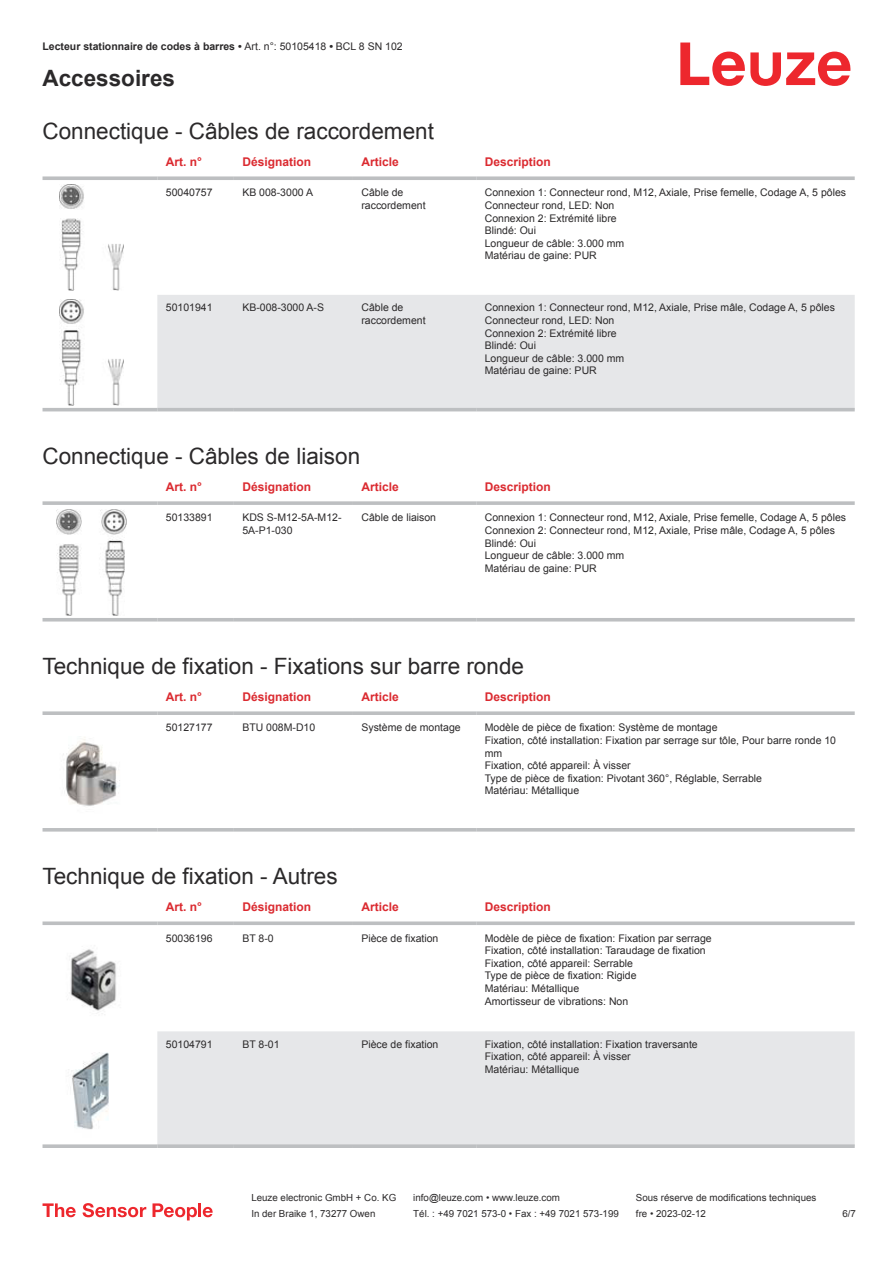
<style>
.page{position:relative;width:893px;height:1263px;background:#fff}
.page>*{position:absolute;margin:0;border:0;box-sizing:border-box;transform-origin:0 0}
.t1{font:22.5px "Arial";color:#2b292a}
.t2{font:700 22.5px "Arial";color:#2b292a}
.t3{font:700 12px "Arial";color:#db2a30}
.t4{font:10.5px/12.6px "Arial";color:#2b292a}
.t5{font:700 10.5px "Arial";color:#2b292a}
.t6{font:9.75px "Arial";color:#2b292a}
.s1{font-weight:400}
</style>
<div class="page">
<svg style="left:680px;top:43px;width:170px;height:43px"></svg>
<div style="left:157px;top:295px;width:698px;height:113px;background:#e6e7e9"></div>
<svg style="left:43px;top:176px;width:114px;height:4px"></svg>
<svg style="left:157px;top:176px;width:77px;height:4px"></svg>
<svg style="left:234px;top:176px;width:119px;height:4px"></svg>
<svg style="left:353px;top:176px;width:123px;height:4px"></svg>
<svg style="left:476px;top:176px;width:379px;height:4px;background:#c4c6c8"></svg>
<hr style="left:43px;top:408px;width:114px;height:3px;background:#bdbfc1">
<hr style="left:157px;top:408px;width:77px;height:3px;background:#bdbfc1">
<hr style="left:234px;top:408px;width:119px;height:3px;background:#bdbfc1">
<hr style="left:353px;top:408px;width:123px;height:3px;background:#bdbfc1">
<hr style="left:476px;top:408px;width:379px;height:3px;background:#bdbfc1">
<img style="left:59px;top:184px;width:65px;height:107px">
<img style="left:59px;top:299px;width:65px;height:106px">
<svg style="left:43px;top:517px;width:812px;height:105px"></svg>
<svg style="left:43px;top:501px;width:114px;height:4px"></svg>
<svg style="left:157px;top:501px;width:77px;height:4px"></svg>
<svg style="left:234px;top:501px;width:119px;height:4px"></svg>
<svg style="left:353px;top:501px;width:123px;height:4px"></svg>
<svg style="left:476px;top:501px;width:379px;height:4px;background:#c3c5c7"></svg>
<hr style="left:43px;top:618px;width:114px;height:3px;background:#bdbfc1">
<hr style="left:157px;top:618px;width:77px;height:3px;background:#bdbfc1">
<hr style="left:234px;top:618px;width:119px;height:3px;background:#bdbfc1">
<hr style="left:353px;top:618px;width:123px;height:3px;background:#bdbfc1">
<hr style="left:476px;top:618px;width:379px;height:3px;background:#bdbfc1">
<img style="left:56px;top:509px;width:70px;height:106px">
<svg style="left:43px;top:831px;width:812px;height:1px"></svg>
<svg style="left:43px;top:711px;width:114px;height:4px"></svg>
<svg style="left:157px;top:711px;width:77px;height:4px"></svg>
<svg style="left:234px;top:711px;width:119px;height:4px"></svg>
<svg style="left:353px;top:711px;width:123px;height:4px"></svg>
<svg style="left:476px;top:711px;width:379px;height:4px;background:#c3c5c7"></svg>
<hr style="left:43px;top:828px;width:114px;height:3px;background:#bdbfc1">
<hr style="left:157px;top:828px;width:77px;height:3px;background:#bdbfc1">
<hr style="left:234px;top:828px;width:119px;height:3px;background:#bdbfc1">
<hr style="left:353px;top:828px;width:123px;height:3px;background:#bdbfc1">
<hr style="left:476px;top:828px;width:379px;height:3px;background:#bdbfc1">
<img style="left:63px;top:737px;width:57px;height:69px">
<div style="left:157px;top:1031px;width:698px;height:113px;background:#e6e7e9"></div>
<svg style="left:43px;top:921px;width:114px;height:4px"></svg>
<svg style="left:157px;top:921px;width:77px;height:4px"></svg>
<svg style="left:234px;top:921px;width:119px;height:4px"></svg>
<svg style="left:353px;top:921px;width:123px;height:4px"></svg>
<svg style="left:476px;top:921px;width:379px;height:4px;background:#c5c6c8"></svg>
<svg style="left:43px;top:1144px;width:114px;height:4px"></svg>
<svg style="left:157px;top:1144px;width:77px;height:4px"></svg>
<svg style="left:234px;top:1144px;width:119px;height:4px"></svg>
<svg style="left:353px;top:1144px;width:123px;height:4px"></svg>
<svg style="left:476px;top:1144px;width:379px;height:4px;background:#c1c3c5"></svg>
<img style="left:67px;top:949px;width:49px;height:65px">
<img style="left:71px;top:1052px;width:38px;height:78px">
<svg style="left:43px;top:1203px;width:33px;height:14px"></svg>
<svg style="left:83px;top:1203px;width:63px;height:14px"></svg>
<svg style="left:153px;top:1203px;width:44px;height:17px"></svg>
<hr style="left:198px;top:1203px;width:3px;height:14px;background:#ed272d">
<svg style="left:203px;top:1207px;width:10px;height:10px"></svg>
<p class="t5" style="left:43px;top:43px;width:362px">Lecteur stationnaire de codes à barres • <span class="s1">Art. n°: 50105418</span> • <span class="s1">BCL 8 SN 102</span></p>
<h1 class="t2" style="left:43px;top:70px;width:134px">Accessoires</h1>
<h1 class="t1" style="left:43px;top:123px;width:393px">Connectique - Câbles de raccordement</h1>
<p class="t3" style="left:166px;top:157px;width:38px">Art. n°</p>
<p class="t3" style="left:242px;top:157px;width:70px">Désignation</p>
<p class="t3" style="left:361px;top:157px;width:39px">Article</p>
<p class="t3" style="left:485px;top:157px;width:68px">Description</p>
<p class="t4" style="left:166px;top:187px;width:48px">50040757</p>
<p class="t4" style="left:242px;top:187px;width:72px">KB 008-3000 A</p>
<p class="t4" style="left:361px;top:187px;width:66px">Câble de raccordement</p>
<p class="t4" style="left:485px;top:187px;width:363px">Connexion 1: Connecteur rond, M12, Axiale, Prise femelle, Codage A, 5 pôles<br>Connecteur rond, LED: Non<br>Connexion 2: Extrémité libre<br>Blindé: Oui<br>Longueur de câble: 3.000 mm<br>Matériau de gaine: PUR</p>
<p class="t4" style="left:166px;top:302px;width:48px">50101941</p>
<p class="t4" style="left:242px;top:302px;width:83px">KB-008-3000 A-S</p>
<p class="t4" style="left:361px;top:302px;width:66px">Câble de raccordement</p>
<p class="t4" style="left:485px;top:302px;width:352px">Connexion 1: Connecteur rond, M12, Axiale, Prise mâle, Codage A, 5 pôles<br>Connecteur rond, LED: Non<br>Connexion 2: Extrémité libre<br>Blindé: Oui<br>Longueur de câble: 3.000 mm<br>Matériau de gaine: PUR</p>
<h1 class="t1" style="left:43px;top:448px;width:319px">Connectique - Câbles de liaison</h1>
<p class="t3" style="left:166px;top:482px;width:38px">Art. n°</p>
<p class="t3" style="left:242px;top:482px;width:70px">Désignation</p>
<p class="t3" style="left:361px;top:482px;width:39px">Article</p>
<p class="t3" style="left:485px;top:482px;width:68px">Description</p>
<p class="t4" style="left:166px;top:512px;width:48px">50133891</p>
<p class="t4" style="left:242px;top:512px;width:101px">KDS S-M12-5A-M12-<br>5A-P1-030</p>
<p class="t4" style="left:361px;top:512px;width:76px">Câble de liaison</p>
<p class="t4" style="left:485px;top:512px;width:363px">Connexion 1: Connecteur rond, M12, Axiale, Prise femelle, Codage A, 5 pôles Connexion 2: Connecteur rond, M12, Axiale, Prise mâle, Codage A, 5 pôles Blindé: Oui<br>Longueur de câble: 3.000 mm<br>Matériau de gaine: PUR</p>
<h1 class="t1" style="left:43px;top:658px;width:483px">Technique de fixation - Fixations sur barre ronde</h1>
<p class="t3" style="left:166px;top:692px;width:38px">Art. n°</p>
<p class="t3" style="left:242px;top:692px;width:70px">Désignation</p>
<p class="t3" style="left:361px;top:692px;width:39px">Article</p>
<p class="t3" style="left:485px;top:692px;width:68px">Description</p>
<p class="t4" style="left:166px;top:722px;width:48px">50127177</p>
<p class="t4" style="left:242px;top:722px;width:74px">BTU 008M-D10</p>
<p class="t4" style="left:361px;top:722px;width:101px">Système de montage</p>
<p class="t4" style="left:485px;top:722px;width:353px">Modèle de pièce de fixation: Système de montage<br>Fixation, côté installation: Fixation par serrage sur tôle, Pour barre ronde 10 mm<br>Fixation, côté appareil: À visser<br>Type de pièce de fixation: Pivotant 360°, Réglable, Serrable<br>Matériau: Métallique</p>
<h1 class="t1" style="left:43px;top:868px;width:297px">Technique de fixation - Autres</h1>
<p class="t3" style="left:166px;top:902px;width:38px">Art. n°</p>
<p class="t3" style="left:242px;top:902px;width:70px">Désignation</p>
<p class="t3" style="left:361px;top:902px;width:39px">Article</p>
<p class="t3" style="left:485px;top:902px;width:68px">Description</p>
<p class="t4" style="left:166px;top:932px;width:48px">50036196</p>
<p class="t4" style="left:242px;top:932px;width:33px">BT 8-0</p>
<p class="t4" style="left:361px;top:932px;width:79px">Pièce de fixation</p>
<p class="t4" style="left:485px;top:932px;width:229px">Modèle de pièce de fixation: Fixation par serrage Fixation, côté installation: Taraudage de fixation Fixation, côté appareil: Serrable<br>Type de pièce de fixation: Rigide<br>Matériau: Métallique<br>Amortisseur de vibrations: Non</p>
<p class="t4" style="left:166px;top:1039px;width:48px">50104791</p>
<p class="t4" style="left:242px;top:1039px;width:39px">BT 8-01</p>
<p class="t4" style="left:361px;top:1039px;width:79px">Pièce de fixation</p>
<p class="t4" style="left:485px;top:1039px;width:215px">Fixation, côté installation: Fixation traversante<br>Fixation, côté appareil: À visser<br>Matériau: Métallique</p>
<p class="t6" style="left:251px;top:1194px;width:146px">Leuze electronic GmbH + Co. KG</p>
<p class="t6" style="left:413px;top:1194px;width:148px">info@leuze.com • www.leuze.com</p>
<p class="t6" style="left:636px;top:1194px;width:182px">Sous réserve de modifications techniques</p>
<p class="t6" style="left:251px;top:1210px;width:126px">In der Braike 1, 73277 Owen</p>
<p class="t6" style="left:413px;top:1210px;width:207px">Tél. : +49 7021 573-0 • Fax : +49 7021 573-199</p>
<p class="t6" style="left:636px;top:1210px;width:72px">fre • 2023-02-12</p>
<p class="t6" style="left:842px;top:1210px;width:15px">6 /7</p>
</div>
